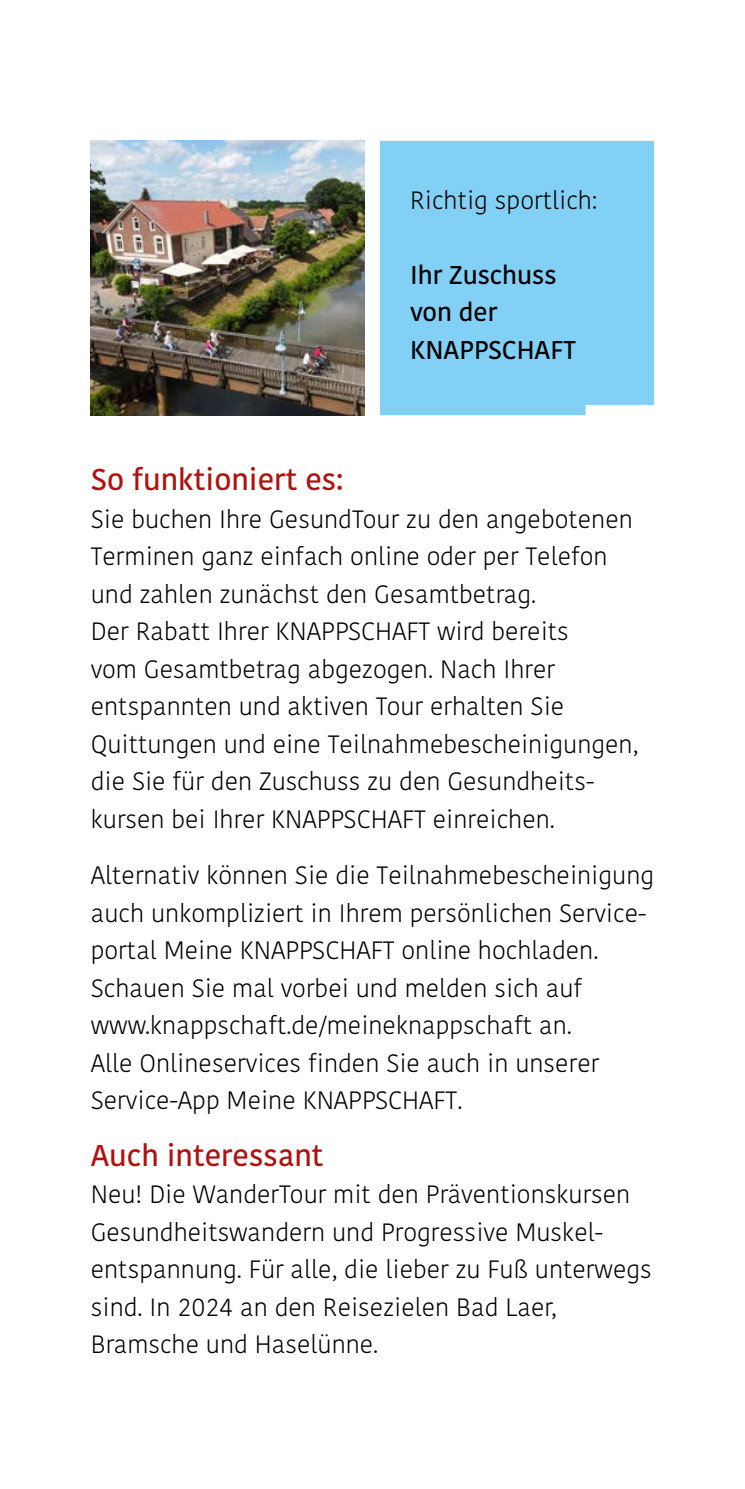
<style>
.page{position:relative;width:745px;height:1489px;background:#fff}
.page>*{position:absolute;margin:0;border:0;box-sizing:border-box;transform-origin:0 0}
._03_Texte_Subheadline_Kohinoor_Medium_12p{font:500 30px "Kohinoor KBS";color:#ae130f}
._05_Infobox_Infobox_Headline_Kohinoor_Bol{font:500 25.5px/37.5px "Kohinoor KBS";color:#000}
._03_Texte_Fließtext_Kohinoor_Light_10pt{font:300 25px/37.5px "Kohinoor KBS";color:#000}
._05_Infobox_Infobox_Fließtext_Kohinoor_Li{font:300 25px "Kohinoor KBS";color:#000}
</style>
<div class="page">
<img style="left:90px;top:141px;width:274px;height:274px">
<div style="left:380px;top:141px;width:273px;height:274px;background:#82d0f5"></div>
<p class="_05_Infobox_Infobox_Fließtext_Kohinoor_Li" style="left:410px;top:184px;width:188px">Richtig sportlich:</p>
<p class="_05_Infobox_Infobox_Headline_Kohinoor_Bol" style="left:410px;top:257px;width:167px">Ihr Zuschuss von der<br>KNAPPSCHAFT</p>
<h2 class="_03_Texte_Subheadline_Kohinoor_Medium_12p" style="left:91px;top:461px;width:254px">So funktioniert es:</h2>
<p class="_03_Texte_Fließtext_Kohinoor_Light_10pt" style="left:91px;top:500px;width:548px">Sie buchen Ihre GesundTour zu den angebotenen Terminen ganz einfach online oder per Telefon und zahlen zunächst den Gesamtbetrag.<br>Der Rabatt Ihrer KNAPPSCHAFT wird bereits<br>vom Gesamtbetrag abgezogen. Nach Ihrer entspannten und aktiven Tour erhalten Sie Quittungen und eine Teilnahmebescheinigungen, die Sie für den Zuschuss zu den Gesundheits&shy;kursen bei Ihrer KNAPPSCHAFT einreichen.</p>
<p class="_03_Texte_Fließtext_Kohinoor_Light_10pt" style="left:91px;top:857px;width:564px">Alternativ können Sie die Teilnahmebescheinigung auch unkompliziert in Ihrem persönlichen Service&shy;portal Meine KNAPPSCHAFT online hochladen.<br>Schauen Sie mal vorbei und melden sich auf www.knappschaft.de/meineknappschaft an.<br>Alle Onlineservices finden Sie auch in unserer Service-App Meine KNAPPSCHAFT.</p>
<h2 class="_03_Texte_Subheadline_Kohinoor_Medium_12p" style="left:91px;top:1136px;width:234px">Auch interessant</h2>
<p class="_03_Texte_Fließtext_Kohinoor_Light_10pt" style="left:91px;top:1175px;width:562px">Neu! Die WanderTour mit den Präventionskursen Gesundheitswandern und Progressive Muskel&shy;entspannung. Für alle, die lieber zu Fuß unterwegs sind. In 2024 an den Reisezielen Bad Laer, Bramsche und Haselünne.</p>
</div>
